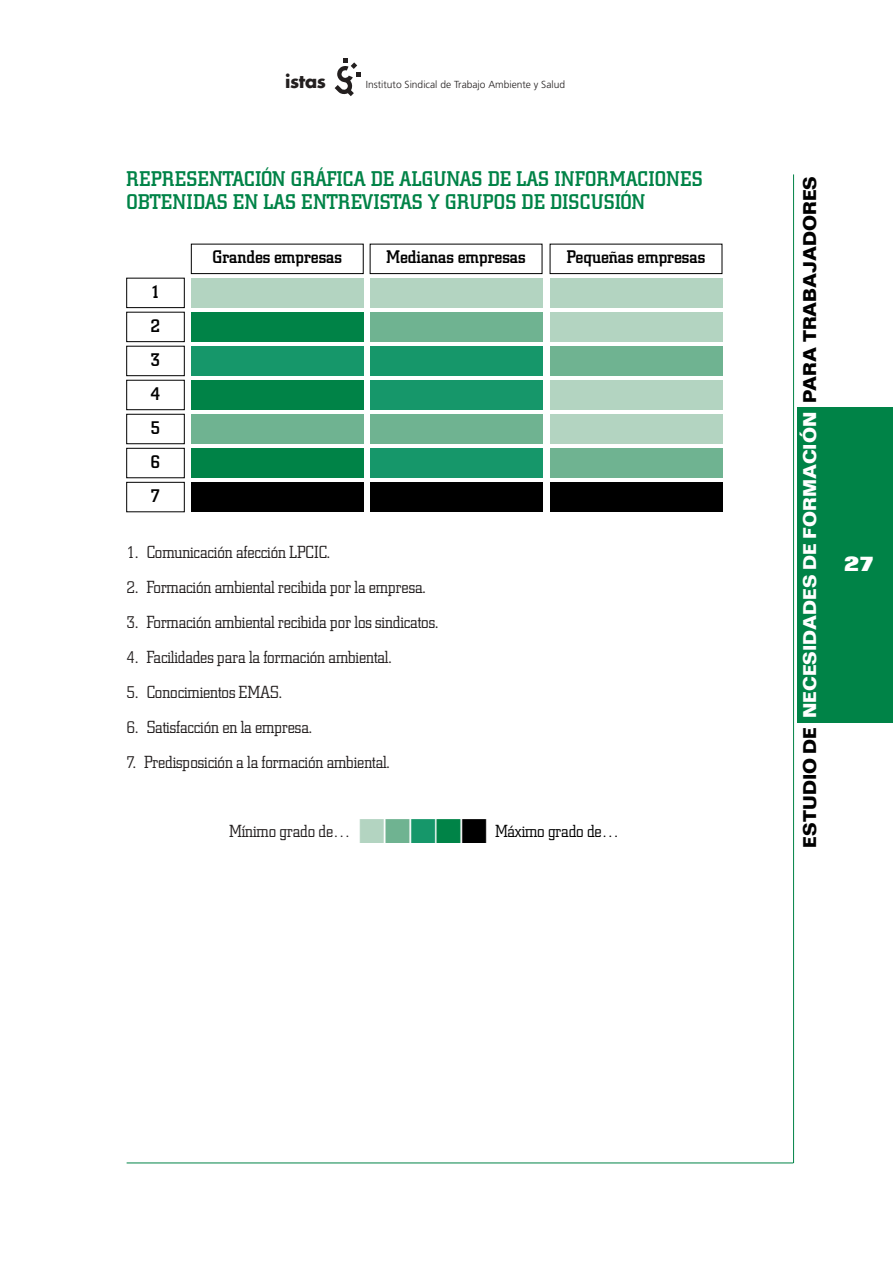
<style>
.page{position:relative;width:893px;height:1262px;background:#fff}
.page>*{position:absolute;margin:0;border:0;box-sizing:border-box;transform-origin:0 0}
.t1{font:500 21px/23.2px "City";letter-spacing:.015em;color:#008347}
.t2{font:800 21px "Folio";color:#fff}
.t3{font:500 18px/34px "City";color:#000;text-align:justify}
.t4{font:700 18px "Folio";color:#000}
.t5{font:700 17.85px "Futura";letter-spacing:-.02em;color:#231f1f}
.t6{font:300 17.25px "City";letter-spacing:-.005em;color:#231f1f}
.t7{font:300 10.2px "Frutiger";color:#231f1f}
.s1{color:#fff}
.s2{color:#b3d4c1}
.s3{color:#6fb391}
.s4{color:#16976a}
.s5{color:#008347}
.s6{color:#000}
</style>
<div class="page">
<div style="left:797px;top:408px;width:95px;height:315px;background:#008347"></div>
<hr style="left:793px;top:174px;width:1px;height:988px;background:#008347">
<hr style="left:127px;top:1162px;width:666px;height:1px;background:#008347">
<svg style="left:334px;top:59px;width:27px;height:37px"></svg>
<div style="left:191px;top:244px;width:172px;height:30px;border:1px solid #000"></div>
<div style="left:550px;top:244px;width:172px;height:30px;border:1px solid #000"></div>
<div style="left:370px;top:244px;width:172px;height:30px;border:1px solid #000"></div>
<div style="left:191px;top:278px;width:172px;height:30px;background:#b3d4c1"></div>
<div style="left:126px;top:278px;width:58px;height:30px;border:1px solid #000"></div>
<div style="left:550px;top:278px;width:172px;height:30px;background:#b3d4c1"></div>
<div style="left:370px;top:278px;width:172px;height:30px;background:#b3d4c1"></div>
<div style="left:191px;top:312px;width:172px;height:30px;background:#008347"></div>
<div style="left:126px;top:312px;width:58px;height:30px;border:1px solid #000"></div>
<div style="left:550px;top:312px;width:172px;height:30px;background:#b3d4c1"></div>
<div style="left:370px;top:312px;width:172px;height:30px;background:#6fb391"></div>
<div style="left:191px;top:346px;width:172px;height:30px;background:#16976a"></div>
<div style="left:126px;top:346px;width:58px;height:30px;border:1px solid #000"></div>
<div style="left:550px;top:346px;width:172px;height:30px;background:#6fb391"></div>
<div style="left:370px;top:346px;width:172px;height:30px;background:#16976a"></div>
<div style="left:191px;top:380px;width:172px;height:30px;background:#008347"></div>
<div style="left:126px;top:380px;width:58px;height:30px;border:1px solid #000"></div>
<div style="left:550px;top:380px;width:172px;height:30px;background:#b3d4c1"></div>
<div style="left:370px;top:380px;width:172px;height:30px;background:#16976a"></div>
<div style="left:191px;top:414px;width:172px;height:30px;background:#6fb391"></div>
<div style="left:126px;top:414px;width:58px;height:30px;border:1px solid #000"></div>
<div style="left:550px;top:414px;width:172px;height:30px;background:#b3d4c1"></div>
<div style="left:370px;top:414px;width:172px;height:30px;background:#6fb391"></div>
<div style="left:191px;top:448px;width:172px;height:30px;background:#008347"></div>
<div style="left:126px;top:448px;width:58px;height:30px;border:1px solid #000"></div>
<div style="left:550px;top:448px;width:172px;height:30px;background:#6fb391"></div>
<div style="left:370px;top:448px;width:172px;height:30px;background:#16976a"></div>
<div style="left:191px;top:482px;width:172px;height:30px;background:#000"></div>
<div style="left:126px;top:482px;width:58px;height:30px;border:1px solid #000"></div>
<div style="left:550px;top:482px;width:172px;height:30px;background:#000"></div>
<div style="left:370px;top:482px;width:172px;height:30px;background:#000"></div>
<p class="t5" style="left:285px;top:74px;width:43px">istas</p>
<p class="t7" style="left:366px;top:81px;width:201px">Instituto Sindical de Trabajo Ambiente y Salud</p>
<p class="t1" style="left:126px;top:169px;width:577px">REPRESENTACIÓN GRÁFICA DE ALGUNAS DE LAS INFORMACIONES<br>OBTENIDAS EN LAS ENTREVISTAS Y GRUPOS DE DISCUSIÓN</p>
<p class="t4" style="left:803px;top:847px;width:673px;rotate:-90deg">ESTUDIO DE <span class="s1">NECESIDADES DE FORMACIÓN</span> PARA TRABAJADORES</p>
<p class="t3" style="left:213px;top:242px;width:131px">Grandes empresas</p>
<p class="t3" style="left:386px;top:242px;width:140px">Medianas empresas</p>
<p class="t3" style="left:567px;top:242px;width:140px">Pequeñas empresas</p>
<p class="t3" style="left:151px;top:276px;width:11px">1<br>2<br>3<br>4<br>5<br>6<br>7</p>
<p class="t6" style="left:126px;top:546px;width:205px">1. Comunicación afección LPCIC.</p>
<p class="t6" style="left:126px;top:581px;width:301px">2. Formación ambiental recibida por la empresa.</p>
<p class="t6" style="left:126px;top:616px;width:313px">3. Formación ambiental recibida por los sindicatos.</p>
<p class="t6" style="left:126px;top:650px;width:267px">4. Facilidades para la formación ambiental.</p>
<p class="t6" style="left:126px;top:685px;width:157px">5. Conocimientos EMAS.</p>
<p class="t6" style="left:126px;top:720px;width:187px">6. Satisfacción en la empresa.</p>
<p class="t6" style="left:126px;top:755px;width:265px">7. Predisposición a la formación ambiental.</p>
<p class="t6" style="left:230px;top:825px;width:391px">Mínimo grado de… <span class="s2">■</span><span class="s3">■</span><span class="s4">■</span><span class="s5">■</span><span class="s6">■ Máximo grado de…</span></p>
<p class="t2" style="left:844px;top:556px;width:32px">27</p>
</div>
